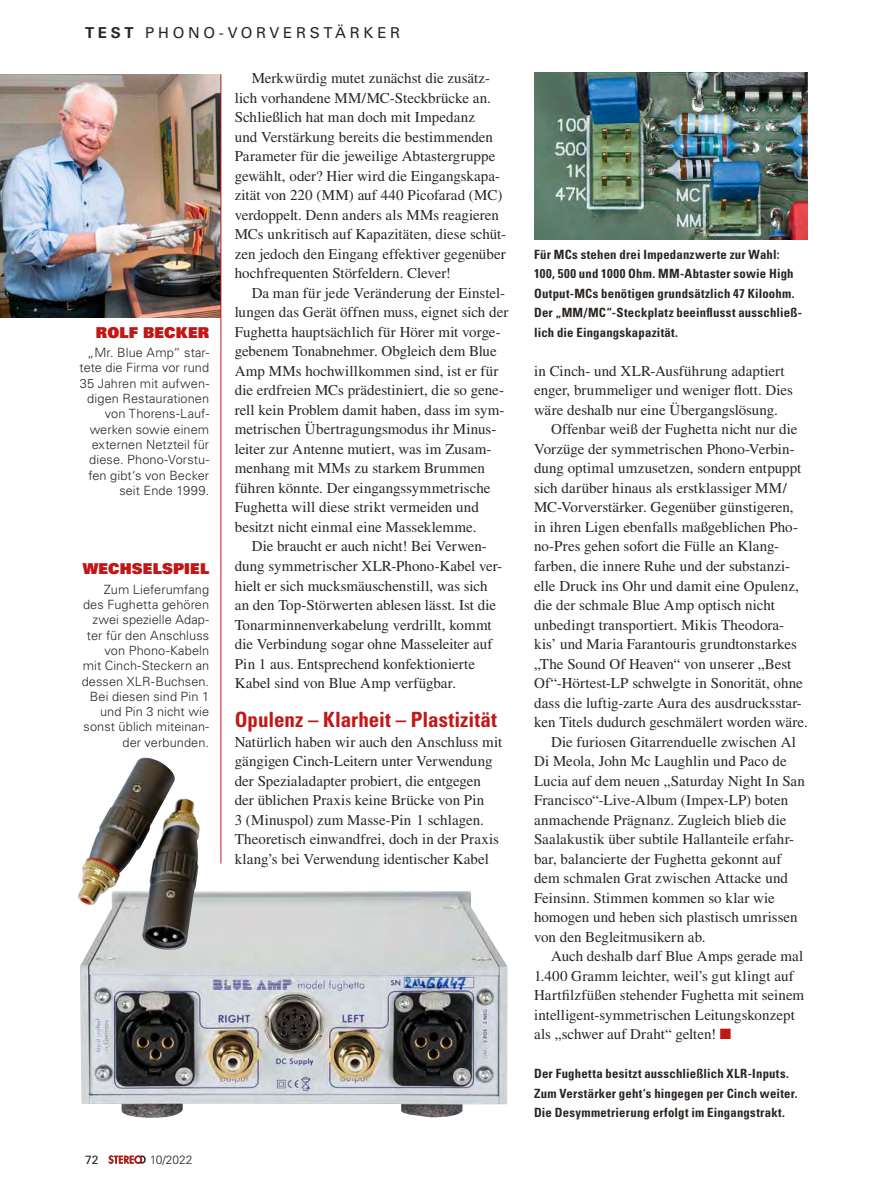
<style>
.page{position:relative;width:893px;height:1191px;background:#fff}
.page>*{position:absolute;margin:0;border:0;box-sizing:border-box;transform-origin:0 0}
.t1{font:700 condensed 21px "Univers LT Std";color:#c11817}
.t2{font:15px/19.5px "Times LT Std";color:#2a2521}
.t3{font:15px "Univers LT Std";letter-spacing:.25em;color:#2a2521}
.t4{font:15px "Univers LT Std X Black";letter-spacing:.015em;color:#c11817}
.t5{font:300 12.75px/15.3px "Univers LT Std";letter-spacing:.005em;color:#2a2521;text-align:right}
.t6{font:700 condensed 12.75px/19.5px "Univers LT Std";letter-spacing:.015em;color:#2a2521}
.t7{font:300 12px "Univers LT Std";color:#2a2521}
.t8{font:12px "Univers LT Std";color:#2a2521}
.s1{font-weight:700}
.s2{color:#c11817}
</style>
<div class="page">
<svg style="left:108px;top:1155px;width:38px;height:8px"></svg>
<img style="left:0;top:74px;width:221px;height:243px">
<img style="left:80px;top:891px;width:428px;height:227px">
<img style="left:534px;top:72px;width:274px;height:167px">
<hr style="left:221px;top:74px;width:1px;height:789px;background:#c11817">
<img style="left:78px;top:757px;width:122px;height:194px">
<p class="t3" style="left:85px;top:24px;width:317px"><span class="s1">TEST</span> PHONO-VORVERSTÄRKER</p>
<p class="t4" style="left:96px;top:322px;width:115px">ROLF BECKER</p>
<p class="t5" style="left:80px;top:345px;width:131px">„Mr. Blue Amp“ star&shy;tete die Firma vor rund<br>35 Jahren mit aufwen&shy;digen Restaurationen von Thorens-Lauf&shy;werken sowie einem externen Netzteil für diese. Phono-Vorstu&shy;fen gibt‘s von Becker seit Ende 1999.</p>
<p class="t4" style="left:83px;top:559px;width:128px">WECHSELSPIEL</p>
<p class="t5" style="left:82px;top:581px;width:129px">Zum Lieferumfang des Fughetta gehören zwei spezielle Adap&shy;ter für den Anschluss von Phono-Kabeln<br>mit Cinch-Steckern an dessen XLR-Buchsen.<br>Bei diesen sind Pin 1 und Pin 3 nicht wie sonst üblich miteinan&shy;der verbunden.</p>
<p class="t2" style="left:235px;top:68px;width:273px;text-indent:17px">Merkwürdig mutet zunächst die zusätz&shy;lich vorhandene MM/MC-Steckbrücke an.<br>Schließlich hat man doch mit Impedanz<br>und Verstärkung bereits die bestimmenden Parameter für die jeweilige Abtastergruppe gewählt, oder? Hier wird die Eingangskapa&shy;zität von 220 (MM) auf 440 Picofarad (MC) verdoppelt. Denn anders als MMs reagieren MCs unkritisch auf Kapazitäten, diese schüt&shy;zen jedoch den Eingang effektiver gegenüber hochfrequenten Störfeldern. Clever!</p>
<p class="t2" style="left:235px;top:283px;width:275px;text-indent:17px">Da man für jede Veränderung der Einstel&shy;lungen das Gerät öffnen muss, eignet sich der Fughetta hauptsächlich für Hörer mit vorge&shy;gebenem Tonabnehmer. Obgleich dem Blue Amp MMs hochwillkommen sind, ist er für die erdfreien MCs prädestiniert, die so gene&shy;rell kein Problem damit haben, dass im sym&shy;metrischen Übertragungsmodus ihr Minus&shy;leiter zur Antenne mutiert, was im Zusam&shy;menhang mit MMs zu starkem Brummen führen könnte. Der eingangssymmetrische Fughetta will diese strikt vermeiden und besitzt nicht einmal eine Masseklemme.</p>
<p class="t2" style="left:235px;top:536px;width:269px;text-indent:17px">Die braucht er auch nicht! Bei Verwen&shy;dung symmetrischer XLR-Phono-Kabel ver&shy;hielt er sich mucksmäuschenstill, was sich an den Top-Störwerten ablesen lässt. Ist die Tonarminnenverkabelung verdrillt, kommt die Verbindung sogar ohne Masseleiter auf Pin 1 aus. Entsprechend konfektionierte Kabel sind von Blue Amp verfügbar.</p>
<h1 class="t1" style="left:235px;top:706px;width:264px">Opulenz – Klarheit – Plastizität</h1>
<p class="t2" style="left:235px;top:731px;width:269px">Natürlich haben wir auch den Anschluss mit gängigen Cinch-Leitern unter Verwendung der Spezialadapter probiert, die entgegen der üblichen Praxis keine Brücke von Pin<br>3 (Minuspol) zum Masse-Pin 1 schlagen.<br>Theoretisch einwandfrei, doch in der Praxis klang’s bei Verwendung identischer Kabel</p>
<p class="t8" style="left:85px;top:1152px;width:15px">72</p>
<p class="t7" style="left:150px;top:1152px;width:44px">10/2022</p>
<p class="t6" style="left:534px;top:244px;width:269px">Für MCs stehen drei Impedanzwerte zur Wahl:<br>100, 500 und 1000 Ohm. MM-Abtaster sowie High Output-MCs benötigen grundsätzlich 47 Kiloohm.<br>Der „MM/MC“-Steckplatz beeinflusst ausschließ&shy;lich die Eingangskapazität.</p>
<p class="t2" style="left:534px;top:361px;width:260px">in Cinch- und XLR-Ausführung adaptiert enger, brummeliger und weniger flott. Dies wäre deshalb nur eine Übergangslösung.</p>
<p class="t2" style="left:551px;top:419px;width:248px">Offenbar weiß der Fughetta nicht nur die</p>
<p class="t2" style="left:534px;top:439px;width:262px">Vorzüge der symmetrischen Phono-Verbin-</p>
<p class="t2" style="left:534px;top:458px;width:269px">dung optimal umzusetzen, sondern entpuppt</p>
<p class="t2" style="left:534px;top:478px;width:254px">sich darüber hinaus als erstklassiger MM/</p>
<p class="t2" style="left:534px;top:497px;width:261px">MC-Vorverstärker. Gegenüber günstigeren,</p>
<p class="t2" style="left:534px;top:517px;width:265px">in ihren Ligen ebenfalls maßgeblichen Pho-</p>
<p class="t2" style="left:534px;top:536px;width:247px">no-Pres gehen sofort die Fülle an Klang-</p>
<p class="t2" style="left:534px;top:556px;width:258px">farben, die innere Ruhe und der substanzi-</p>
<p class="t2" style="left:534px;top:575px;width:266px">elle Druck ins Ohr und damit eine Opulenz,</p>
<p class="t2" style="left:534px;top:595px;width:242px">die der schmale Blue Amp optisch nicht</p>
<p class="t2" style="left:534px;top:614px;width:252px">unbedingt transportiert. Mikis Theodora-</p>
<p class="t2" style="left:534px;top:634px;width:264px">kis’ und Maria Farantouris grundtonstarkes</p>
<p class="t2" style="left:534px;top:653px;width:259px">„The Sound Of Heaven“ von unserer „Best</p>
<p class="t2" style="left:534px;top:673px;width:270px">Of“-Hörtest-LP schwelgte in Sonorität, ohne</p>
<p class="t2" style="left:534px;top:692px;width:269px">dass die luftig-zarte Aura des ausdrucksstar-</p>
<p class="t2" style="left:534px;top:712px;width:275px">ken Titels dudurch geschmälert worden wäre.</p>
<p class="t2" style="left:551px;top:731px;width:246px">Die furiosen Gitarrenduelle zwischen Al</p>
<p class="t2" style="left:534px;top:751px;width:254px">Di Meola, John Mc Laughlin und Paco de</p>
<p class="t2" style="left:534px;top:770px;width:272px">Lucia auf dem neuen „Saturday Night In San</p>
<p class="t2" style="left:534px;top:790px;width:256px">Francisco“-Live-Album (Impex-LP) boten</p>
<p class="t2" style="left:534px;top:809px;width:254px">anmachende Prägnanz. Zugleich blieb die</p>
<p class="t2" style="left:534px;top:829px;width:261px">Saalakustik über subtile Hallanteile erfahr-</p>
<p class="t2" style="left:534px;top:848px;width:249px">bar, balancierte der Fughetta gekonnt auf</p>
<p class="t2" style="left:534px;top:868px;width:255px">dem schmalen Grat zwischen Attacke und</p>
<p class="t2" style="left:534px;top:887px;width:242px">Feinsinn. Stimmen kommen so klar wie</p>
<p class="t2" style="left:534px;top:907px;width:265px">homogen und heben sich plastisch umrissen</p>
<p class="t2" style="left:534px;top:926px;width:173px">von den Begleitmusikern ab.</p>
<p class="t2" style="left:551px;top:946px;width:254px">Auch deshalb darf Blue Amps gerade mal</p>
<p class="t2" style="left:534px;top:965px;width:261px">1.400 Gramm leichter, weil’s gut klingt auf</p>
<p class="t2" style="left:534px;top:985px;width:272px">Hartfilzfüßen stehender Fughetta mit seinem</p>
<p class="t2" style="left:534px;top:1004px;width:262px">intelligent-symmetrischen Leitungskonzept</p>
<p class="t2" style="left:534px;top:1024px;width:199px">als „schwer auf Draht“ gelten! <span class="s2">■</span></p>
<p class="t6" style="left:534px;top:1063px;width:265px">Der Fughetta besitzt ausschließlich XLR-Inputs.<br>Zum Verstärker geht‘s hingegen per Cinch weiter.<br>Die Desymmetrierung erfolgt im Eingangstrakt.</p>
</div>
